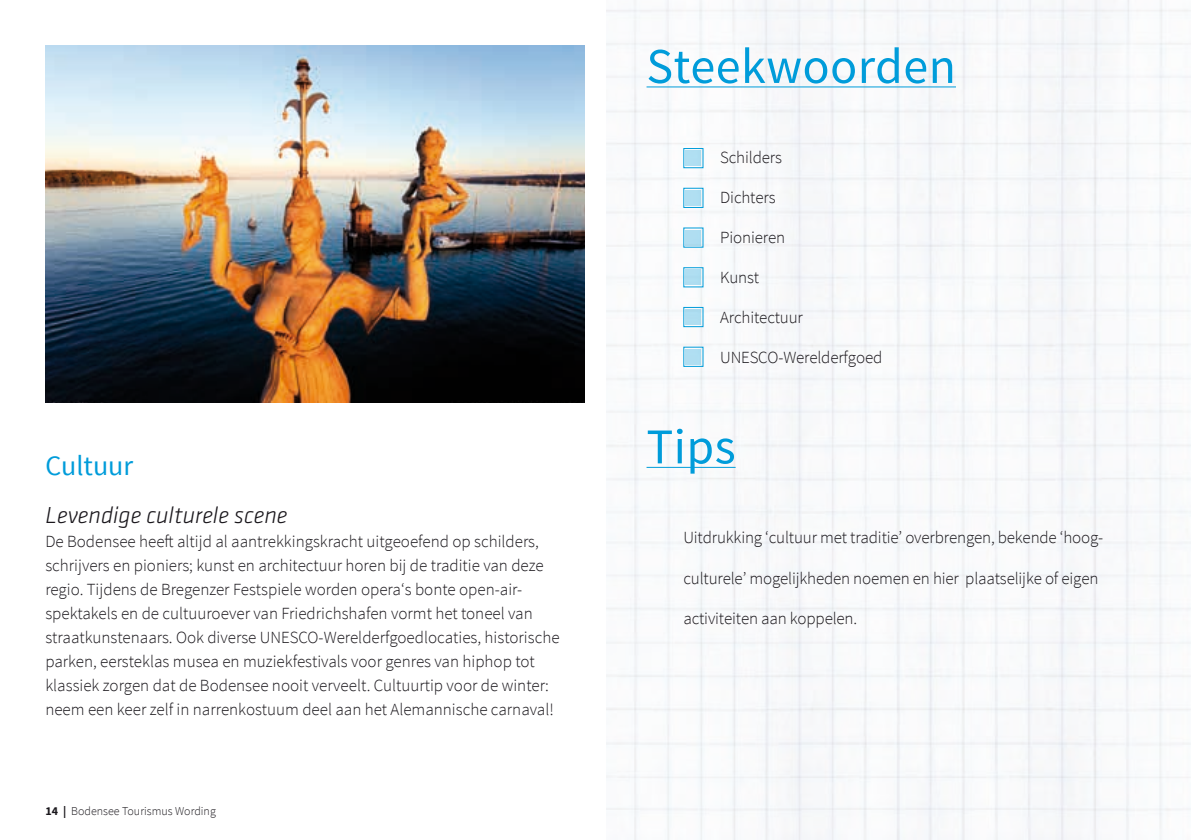
<style>
.page{position:relative;width:1191px;height:840px;background:#fff}
.page>*{position:absolute;margin:0;border:0;box-sizing:border-box;transform-origin:0 0}
.t1{font:50px "Source Sans Pro";letter-spacing:.01em;color:#009cda}
.t2{font:28px "Source Sans Pro";color:#009cda}
.t3{font:italic 300 24px "Klavika";color:#1a171c}
.t4{font:300 17px/24px "Source Sans Pro";color:#1a171c}
.t5{font:300 12px "Source Sans Pro";color:#1a171c}
.s1{font-weight:700}
</style>
<div class="page">
<img style="left:45px;top:45px;width:539px;height:358px">
<img style="left:607px;top:0;width:584px;height:839px">
<hr style="left:646px;top:87px;width:310px;height:1px;background:#009cda">
<hr style="left:646px;top:467px;width:89px;height:1px;background:#009cda">
<div style="left:685px;top:150px;width:16px;height:16px;background:#b0dff2"></div>
<div style="left:683px;top:148px;width:20px;height:20px;border:1px solid #009cda"></div>
<div style="left:685px;top:190px;width:16px;height:16px;background:#b0dff2"></div>
<div style="left:685px;top:229px;width:16px;height:16px;background:#b0def1"></div>
<div style="left:685px;top:269px;width:16px;height:16px;background:#aedef1"></div>
<div style="left:685px;top:309px;width:16px;height:16px;background:#aedef1"></div>
<div style="left:683px;top:307px;width:20px;height:20px;border:1px solid #009cda"></div>
<div style="left:685px;top:348px;width:16px;height:16px;background:#b0def1"></div>
<h2 class="t2" style="left:45px;top:448px;width:89px">Cultuur</h2>
<h3 class="t3" style="left:45px;top:502px;width:243px">Levendige culturele scene</h3>
<p class="t4" style="left:45px;top:529px;width:516px">De Bodensee heeft altijd al aantrekkingskracht uitgeoefend op schilders, schrijvers en pioniers; kunst en architectuur horen bij de traditie van deze regio. Tijdens de Bregenzer Festspiele worden opera‘s bonte open-air&shy;spektakels en de cultuuroever van Friedrichshafen vormt het toneel van straatkunstenaars. Ook diverse UNESCO-Werelderfgoedlocaties, historische parken, eersteklas musea en muziekfestivals voor genres van hiphop tot klassiek zorgen dat de Bodensee nooit verveelt. Cultuurtip voor de winter: neem een keer zelf in narrenkostuum deel aan het Alemannische carnaval!</p>
<p class="t5" style="left:45px;top:803px;width:172px"><span class="s1">14 |</span> Bodensee Tourismus Wording</p>
<h1 class="t1" style="left:646px;top:35px;width:311px">Steekwoorden</h1>
<p class="t4" style="left:720px;top:145px;width:63px">Schilders</p>
<p class="t4" style="left:720px;top:185px;width:57px">Dichters</p>
<p class="t4" style="left:720px;top:225px;width:66px">Pionieren</p>
<p class="t4" style="left:720px;top:265px;width:40px">Kunst</p>
<p class="t4" style="left:720px;top:305px;width:84px">Architectuur</p>
<p class="t4" style="left:720px;top:345px;width:163px">UNESCO-Werelderfgoed</p>
<h1 class="t1" style="left:646px;top:415px;width:91px">Tips</h1>
<p class="t4" style="left:683px;top:525px;width:421px">Uitdrukking ‘cultuur met traditie’ overbrengen, bekende ‘hoog-</p>
<p class="t4" style="left:683px;top:565px;width:416px">culturele’ mogelijkheden noemen en hier plaatselijke of eigen</p>
<p class="t4" style="left:683px;top:605px;width:175px">activiteiten aan koppelen.</p>
</div>
